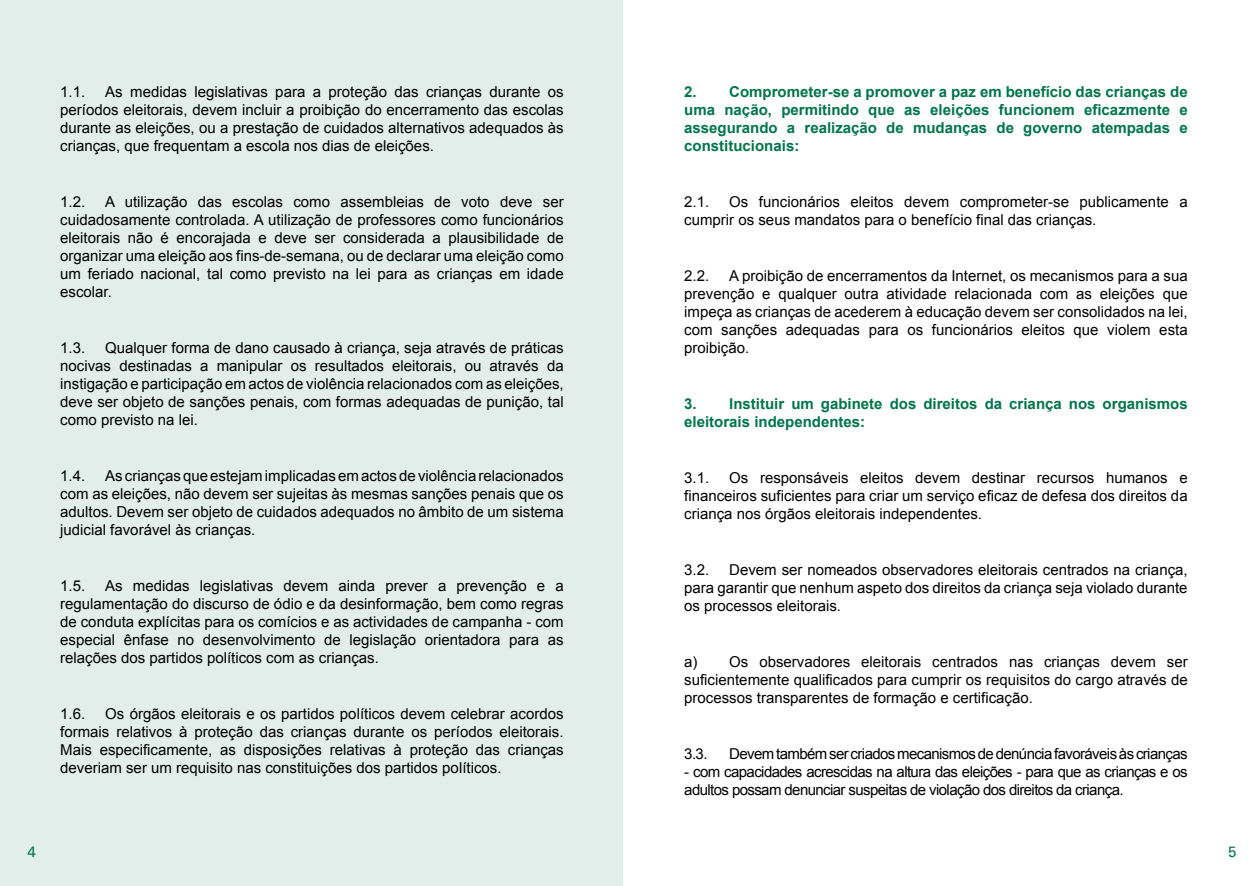
<style>
.page{position:relative;width:1248px;height:886px;background:#fff}
.page>*{position:absolute;margin:0;border:0;box-sizing:border-box;transform-origin:0 0}
.t1{font:15px/18px "Arial";color:#000;text-align:justify}
.t2{font:700 15px/18px "Arial";color:#00754a;text-align:justify}
.t3{font:15px/18px "Arial";letter-spacing:-.04em;color:#000}
.t4{font:15px "Univers";color:#00754a}
</style>
<div class="page">
<div style="left:0;top:0;width:623px;height:885px;background:#e1eee9"></div>
<p class="t1" style="left:60px;top:82px;width:27px">1.1.</p>
<p class="t1" style="left:60px;top:82px;width:505px;text-indent:45px">As medidas legislativas para a proteção das crianças durante os períodos eleitorais, devem incluir a proibição do encerramento das escolas durante as eleições, ou a prestação de cuidados alternativos adequados às crianças, que frequentam a escola nos dias de eleições.</p>
<p class="t1" style="left:60px;top:192px;width:27px">1.2.</p>
<p class="t1" style="left:60px;top:192px;width:505px;text-indent:45px">A utilização das escolas como assembleias de voto deve ser cuidadosamente controlada. A utilização de professores como funcionários eleitorais não é encorajada e deve ser considerada a plausibilidade de organizar uma eleição aos fins-de-semana, ou de declarar uma eleição como um feriado nacional, tal como previsto na lei para as crianças em idade escolar.</p>
<p class="t1" style="left:60px;top:338px;width:505px;text-indent:45px">Qualquer forma de dano causado à criança, seja através de práticas nocivas destinadas a manipular os resultados eleitorais, ou através da instigação e participação em actos de violência relacionados com as eleições, deve ser objeto de sanções penais, com formas adequadas de punição, tal como previsto na lei.</p>
<p class="t1" style="left:60px;top:338px;width:27px">1.3.</p>
<p class="t1" style="left:60px;top:466px;width:505px;text-indent:45px">As crianças que estejam implicadas em actos de violência relacionados com as eleições, não devem ser sujeitas às mesmas sanções penais que os adultos. Devem ser objeto de cuidados adequados no âmbito de um sistema judicial favorável às crianças.</p>
<p class="t1" style="left:60px;top:466px;width:27px">1.4.</p>
<p class="t1" style="left:60px;top:576px;width:27px">1.5.</p>
<p class="t1" style="left:60px;top:576px;width:505px;text-indent:45px">As medidas legislativas devem ainda prever a prevenção e a regulamentação do discurso de ódio e da desinformação, bem como regras de conduta explícitas para os comícios e as actividades de campanha - com especial ênfase no desenvolvimento de legislação orientadora para as relações dos partidos políticos com as crianças.</p>
<p class="t1" style="left:60px;top:704px;width:505px;text-indent:45px">Os órgãos eleitorais e os partidos políticos devem celebrar acordos formais relativos à proteção das crianças durante os períodos eleitorais.<br>Mais especificamente, as disposições relativas à proteção das crianças deveriam ser um requisito nas constituições dos partidos políticos.</p>
<p class="t1" style="left:60px;top:704px;width:27px">1.6.</p>
<p class="t2" style="left:684px;top:83px;width:505px">2. Comprometer-se a promover a paz em benefício das crianças de uma nação, permitindo que as eleições funcionem eficazmente e assegurando a realização de mudanças de governo atempadas e constitucionais:</p>
<p class="t1" style="left:684px;top:192px;width:505px;text-indent:45px">Os funcionários eleitos devem comprometer-se publicamente a cumprir os seus mandatos para o benefício final das crianças.</p>
<p class="t1" style="left:684px;top:192px;width:27px">2.1.</p>
<p class="t1" style="left:684px;top:266px;width:27px">2.2.</p>
<p class="t1" style="left:684px;top:266px;width:505px;text-indent:45px">A proibição de encerramentos da Internet, os mecanismos para a sua prevenção e qualquer outra atividade relacionada com as eleições que impeça as crianças de acederem à educação devem ser consolidados na lei, com sanções adequadas para os funcionários eleitos que violem esta proibição.</p>
<p class="t2" style="left:684px;top:395px;width:505px">3. Instituir um gabinete dos direitos da criança nos organismos eleitorais independentes:</p>
<p class="t1" style="left:684px;top:468px;width:505px;text-indent:45px">Os responsáveis eleitos devem destinar recursos humanos e financeiros suficientes para criar um serviço eficaz de defesa dos direitos da criança nos órgãos eleitorais independentes.</p>
<p class="t1" style="left:684px;top:468px;width:27px">3.1.</p>
<p class="t1" style="left:684px;top:560px;width:27px">3.2.</p>
<p class="t1" style="left:684px;top:560px;width:505px;text-indent:45px">Devem ser nomeados observadores eleitorais centrados na criança, para garantir que nenhum aspeto dos direitos da criança seja violado durante os processos eleitorais.</p>
<p class="t1" style="left:684px;top:652px;width:505px">a) Os observadores eleitorais centrados nas crianças devem ser suficientemente qualificados para cumprir os requisitos do cargo através de processos transparentes de formação e certificação.</p>
<p class="t1" style="left:684px;top:744px;width:25px">3.3.</p>
<p class="t3" style="left:729px;top:744px;width:460px">Devem também ser criados mecanismos de denúncia favoráveis às crianças</p>
<p class="t3" style="left:684px;top:762px;width:505px">- com capacidades acrescidas na altura das eleições - para que as crianças e os adultos possam denunciar suspeitas de violação dos direitos da criança.</p>
<p class="t4" style="left:27px;top:842px;width:10px">4</p>
<p class="t4" style="left:1227px;top:842px;width:10px">5</p>
</div>
